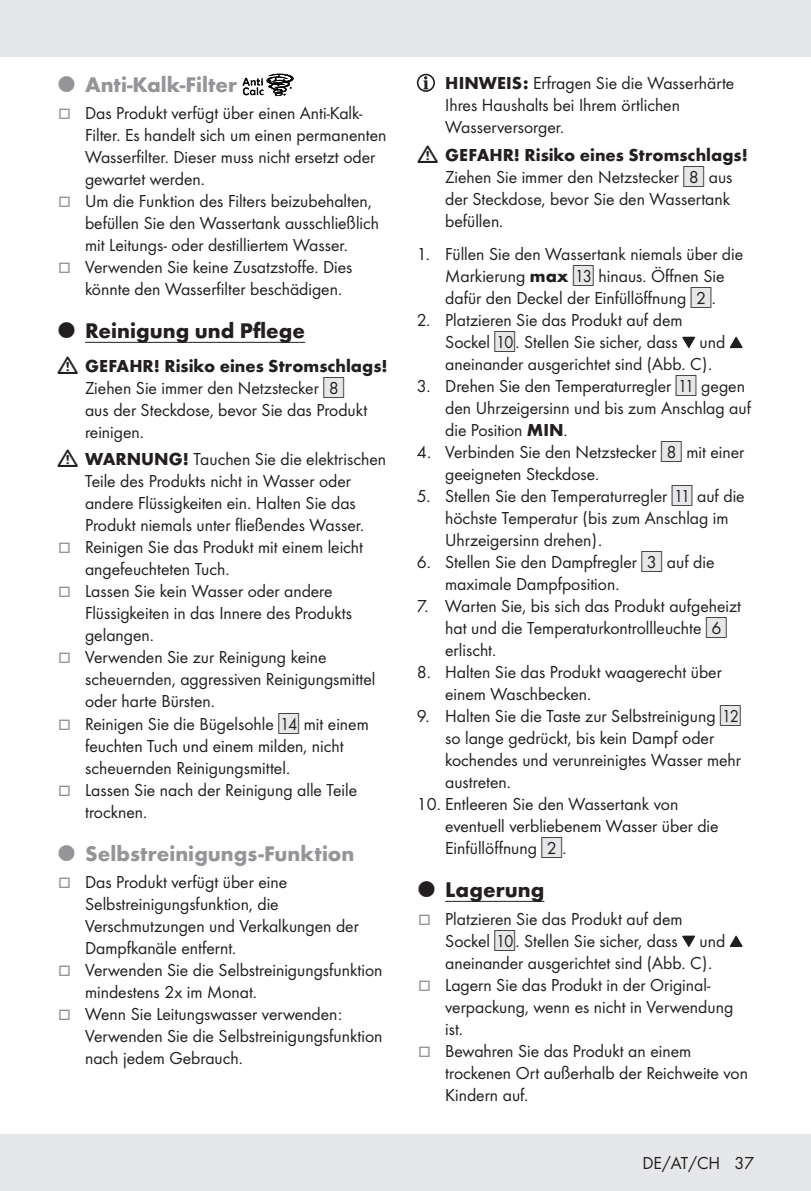
<style>
.page{position:relative;width:811px;height:1191px;background:#fff}
.page>*{position:absolute;margin:0;border:0;box-sizing:border-box;transform-origin:0 0}
.t1{font:700 22px "Futura";color:#939598}
.t2{font:700 22px "Futura";color:#231f20}
.Indent_SB{font:18px/22px "Futura Boo";color:#231f20}
.s1{color:#939598}
.s2{font-family:"Futura";font-weight:700}
.s3{font-family:"IMP Lidl Num Box";font-size:15.8px;color:#e6e7e9}
.s4{font-family:"IMP Lidl Num Box";font-size:15.8px}
</style>
<div class="page">
<div style="left:0;top:1134px;width:811px;height:57px;background:#e6e7e9"></div>
<div style="left:0;top:0;width:811px;height:57px;background:#e6e7e9"></div>
<hr style="left:85px;top:342px;width:220px;height:1px;background:#231f20">
<svg style="left:243px;top:74px;width:51px;height:22px"></svg>
<hr style="left:445px;top:901px;width:99px;height:1px;background:#231f20">
<div style="left:417px;top:74px;width:18px;height:18px;border:2px solid #231f20;border-radius:50%"></div>
<svg style="left:423px;top:76px;width:5px;height:13px"></svg>
<svg style="left:682px;top:337px;width:13px;height:11px"></svg>
<svg style="left:729px;top:337px;width:14px;height:11px"></svg>
<svg style="left:682px;top:935px;width:13px;height:12px"></svg>
<svg style="left:729px;top:935px;width:14px;height:12px"></svg>
<p class="t1" style="left:85px;top:68px;width:153px">Anti-Kalk-Filter</p>
<p class="Indent_SB" style="left:85px;top:101px;width:303px;text-indent:-27px"><span class="s1">□</span> Das Produkt verfügt über einen Anti-Kalk-Filter. Es handelt sich um einen permanenten Wasserfilter. Dieser muss nicht ersetzt oder gewartet werden.</p>
<p class="Indent_SB" style="left:85px;top:189px;width:295px;text-indent:-27px"><span class="s1">□</span> Um die Funktion des Filters beizubehalten, befüllen Sie den Wassertank ausschließlich mit Leitungs- oder destilliertem Wasser.</p>
<p class="Indent_SB" style="left:85px;top:255px;width:269px;text-indent:-27px"><span class="s1">□</span> Verwenden Sie keine Zusatzstoffe. Dies könnte den Wasserfilter beschädigen.</p>
<p class="t2" style="left:85px;top:315px;width:221px">Reinigung und Pflege</p>
<p class="Indent_SB" style="left:85px;top:354px;width:304px"><span class="s2">GEFAHR! Risiko eines Stromschlags!<br></span>Ziehen Sie immer den Netzstecker <span class="s3">[</span><span class="s4">8]<br></span>aus der Steckdose, bevor Sie das Produkt reinigen.</p>
<p class="Indent_SB" style="left:85px;top:447px;width:302px"><span class="s2">WARNUNG!</span> Tauchen Sie die elektrischen Teile des Produkts nicht in Wasser oder andere Flüssigkeiten ein. Halten Sie das Produkt niemals unter fließendes Wasser.</p>
<p class="Indent_SB" style="left:85px;top:535px;width:280px;text-indent:-27px"><span class="s1">□</span> Reinigen Sie das Produkt mit einem leicht angefeuchteten Tuch.</p>
<p class="Indent_SB" style="left:85px;top:579px;width:268px;text-indent:-27px"><span class="s1">□</span> Lassen Sie kein Wasser oder andere<br>Flüssigkeiten in das Innere des Produkts gelangen.</p>
<p class="Indent_SB" style="left:85px;top:645px;width:292px;text-indent:-27px"><span class="s1">□</span> Verwenden Sie zur Reinigung keine scheuernden, aggressiven Reinigungsmittel oder harte Bürsten.</p>
<p class="Indent_SB" style="left:85px;top:711px;width:285px;text-indent:-27px"><span class="s1">□</span> Reinigen Sie die Bügelsohle <span class="s3">[</span><span class="s4">14]</span> mit einem feuchten Tuch und einem milden, nicht scheuernden Reinigungsmittel.</p>
<p class="Indent_SB" style="left:85px;top:777px;width:274px;text-indent:-27px"><span class="s1">□</span> Lassen Sie nach der Reinigung alle Teile trocknen.</p>
<p class="t1" style="left:85px;top:837px;width:271px">Selbstreinigungs-Funktion</p>
<p class="Indent_SB" style="left:85px;top:870px;width:275px;text-indent:-27px"><span class="s1">□</span> Das Produkt verfügt über eine<br>Selbstreinigungsfunktion, die<br>Verschmutzungen und Verkalkungen der<br>Dampfkanäle entfernt.</p>
<p class="Indent_SB" style="left:85px;top:958px;width:299px;text-indent:-27px"><span class="s1">□</span> Verwenden Sie die Selbstreinigungsfunktion mindestens 2x im Monat.</p>
<p class="Indent_SB" style="left:85px;top:1002px;width:299px;text-indent:-27px"><span class="s1">□</span> Wenn Sie Leitungswasser verwenden:<br>Verwenden Sie die Selbstreinigungsfunktion nach jedem Gebrauch.</p>
<p class="Indent_SB" style="left:445px;top:71px;width:291px"><span class="s2">HINWEIS:</span> Erfragen Sie die Wasserhärte<br>Ihres Haushalts bei Ihrem örtlichen<br>Wasserversorger.</p>
<p class="Indent_SB" style="left:445px;top:143px;width:304px"><span class="s2">GEFAHR! Risiko eines Stromschlags!<br></span>Ziehen Sie immer den Netzstecker <span class="s3">[</span><span class="s4">8]</span> aus der Steckdose, bevor Sie den Wassertank befüllen.</p>
<p class="Indent_SB" style="left:417px;top:242px;width:328px;text-align:center">1. Füllen Sie den Wassertank niemals über die<br>Markierung <span class="s2">max</span> <span class="s3">[</span><span class="s4">13]</span> hinaus. Öffnen Sie<br>dafür den Deckel der Einfüllöffnung <span class="s3">[</span><span class="s4">2]</span>.</p>
<p class="Indent_SB" style="left:445px;top:308px;width:282px;text-indent:-28px">2. Platzieren Sie das Produkt auf dem<br>Sockel <span class="s3">[</span><span class="s4">10]</span>. Stellen Sie sicher, dass und aneinander ausgerichtet sind (Abb. C).</p>
<p class="Indent_SB" style="left:445px;top:374px;width:307px;text-indent:-28px">3. Drehen Sie den Temperaturregler <span class="s3">[</span><span class="s4">11]</span> gegen den Uhrzeigersinn und bis zum Anschlag auf die Position <span class="s2">MIN</span>.</p>
<p class="Indent_SB" style="left:445px;top:440px;width:301px;text-indent:-28px">4. Verbinden Sie den Netzstecker <span class="s3">[</span><span class="s4">8]</span> mit einer geeigneten Steckdose.</p>
<p class="Indent_SB" style="left:445px;top:484px;width:301px;text-indent:-28px">5. Stellen Sie den Temperaturregler <span class="s3">[</span><span class="s4">11]</span> auf die höchste Temperatur (bis zum Anschlag im<br>Uhrzeigersinn drehen).</p>
<p class="Indent_SB" style="left:445px;top:550px;width:271px;text-indent:-28px">6. Stellen Sie den Dampfregler <span class="s3">[</span><span class="s4">3]</span> auf die maximale Dampfposition.</p>
<p class="Indent_SB" style="left:445px;top:594px;width:297px;text-indent:-28px">7. Warten Sie, bis sich das Produkt aufgeheizt hat und die Temperaturkontrollleuchte <span class="s3">[</span><span class="s4">6] </span>erlischt.</p>
<p class="Indent_SB" style="left:445px;top:660px;width:278px;text-indent:-28px">8. Halten Sie das Produkt waagerecht über einem Waschbecken.</p>
<p class="Indent_SB" style="left:445px;top:704px;width:297px;text-indent:-28px">9. Halten Sie die Taste zur Selbstreinigung <span class="s3">[</span><span class="s4">12] </span>so lange gedrückt, bis kein Dampf oder kochendes und verunreinigtes Wasser mehr austreten.</p>
<p class="Indent_SB" style="left:445px;top:792px;width:275px;text-indent:-28px">10. Entleeren Sie den Wassertank von eventuell verbliebenem Wasser über die<br>Einfüllöffnung <span class="s3">[</span><span class="s4">2]</span>.</p>
<p class="t2" style="left:445px;top:873px;width:101px">Lagerung</p>
<p class="Indent_SB" style="left:445px;top:907px;width:282px;text-indent:-27px"><span class="s1">□</span> Platzieren Sie das Produkt auf dem<br>Sockel <span class="s3">[</span><span class="s4">10]</span>. Stellen Sie sicher, dass und aneinander ausgerichtet sind (Abb. C).</p>
<p class="Indent_SB" style="left:445px;top:973px;width:289px;text-indent:-27px"><span class="s1">□</span> Lagern Sie das Produkt in der Original&shy;verpackung, wenn es nicht in Verwendung ist.</p>
<p class="Indent_SB" style="left:445px;top:1039px;width:304px;text-indent:-27px"><span class="s1">□</span> Bewahren Sie das Produkt an einem trockenen Ort außerhalb der Reichweite von<br>Kindern auf.</p>
<p class="Indent_SB" style="left:642px;top:1151px;width:113px">DE/AT/CH 37</p>
</div>
